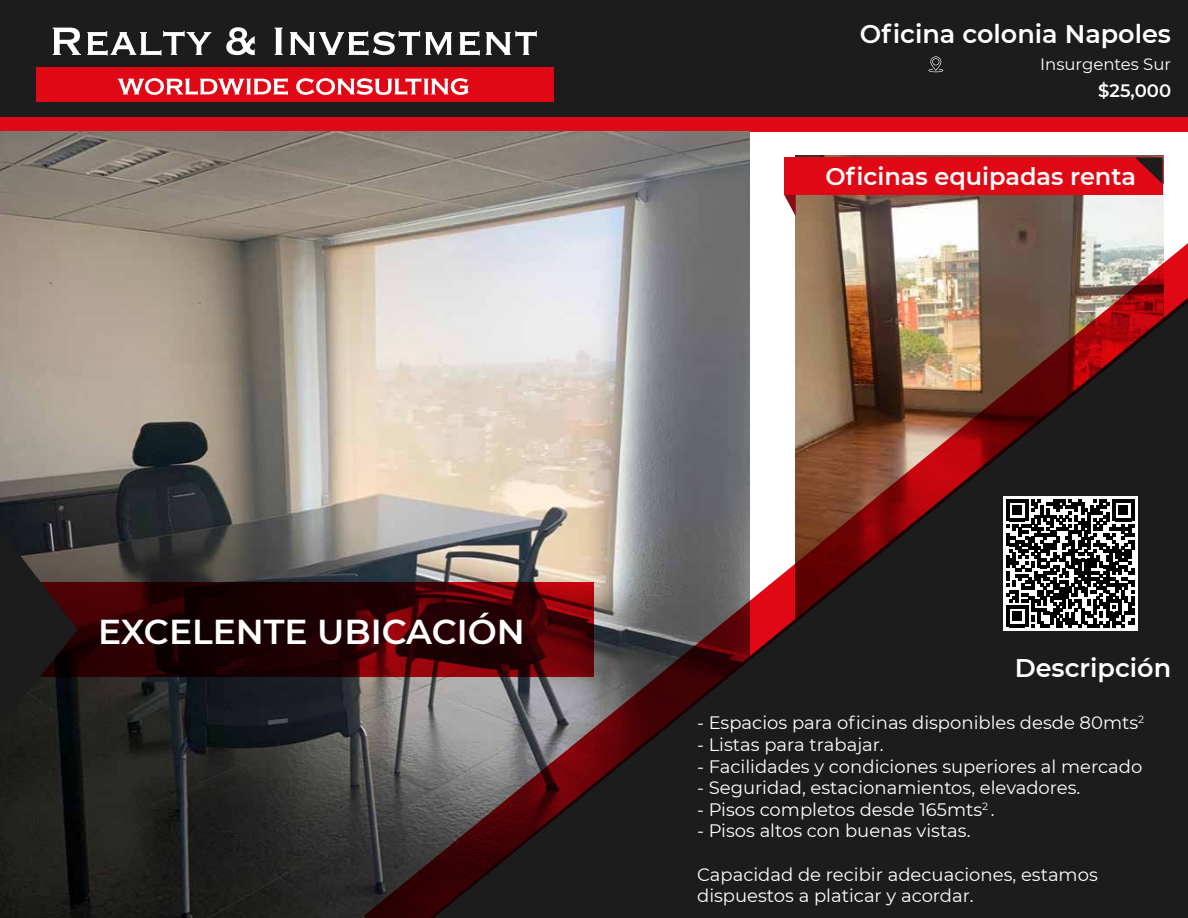
<style>
.page{position:relative;width:1188px;height:918px;background:#fff}
.page>*{position:absolute;margin:0;border:0;box-sizing:border-box;transform-origin:0 0}
.t1{font:600 34.5px "Montserrat";color:#fff}
.t2{font:600 25.5px "Montserrat";color:#fff}
.t3{font:600 24px "Montserrat";color:#fff}
.t4{font:18px/21.6px "Montserrat";color:#fff}
.t5{font:600 18px "Montserrat";color:#fff}
.t6{font:16.5px "Montserrat";color:#fff}
</style>
<div class="page">
<div style="left:0;top:0;width:1188px;height:117px;background:#1c1c1c"></div>
<div style="left:0;top:117px;width:1188px;height:14px;background:#e00814"></div>
<div style="left:36px;top:67px;width:518px;height:35px;background:#e00814"></div>
<svg style="left:118px;top:78px;width:170px;height:17px"></svg>
<svg style="left:296px;top:78px;width:173px;height:17px"></svg>
<svg style="left:53px;top:28px;width:28px;height:27px"></svg>
<svg style="left:87px;top:31px;width:124px;height:25px"></svg>
<svg style="left:226px;top:27px;width:29px;height:28px"></svg>
<svg style="left:275px;top:28px;width:8px;height:27px"></svg>
<svg style="left:290px;top:31px;width:162px;height:25px"></svg>
<svg style="left:459px;top:31px;width:21px;height:25px"></svg>
<svg style="left:486px;top:31px;width:51px;height:24px"></svg>
<img style="left:0;top:131px;width:750px;height:787px">
<img style="left:796px;top:156px;width:367px;height:64px">
<img style="left:364px;top:220px;width:824px;height:698px">
<div style="left:784px;top:158px;width:378px;height:37px;background:#e00814"></div>
<svg style="left:1135px;top:158px;width:27px;height:26px"></svg>
<svg style="left:784px;top:195px;width:12px;height:21px"></svg>
<svg style="left:78px;top:583px;width:516px;height:94px;background:#340104"></svg>
<svg style="left:0;top:533px;width:78px;height:190px;background:#241e1e"></svg>
<svg style="left:929px;top:56px;width:14px;height:16px"></svg>
<div style="left:1003px;top:496px;width:135px;height:135px;background:#fff"></div>
<svg style="left:1006px;top:499px;width:128px;height:128px"></svg>
<h1 class="t1" style="left:98px;top:607px;width:428px">EXCELENTE UBICACIÓN</h1>
<h2 class="t2" style="left:860px;top:16px;width:313px">Oficina colonia Napoles</h2>
<p class="t6" style="left:1040px;top:53px;width:132px">Insurgentes Sur</p>
<p class="t5" style="left:1098px;top:78px;width:74px">$25,000</p>
<h3 class="t3" style="left:826px;top:159px;width:312px">Oficinas equipadas renta</h3>
<h2 class="t2" style="left:1015px;top:650px;width:158px">Descripción</h2>
<p class="t4" style="left:697px;top:712px;width:448px">- Espacios para oficinas disponibles desde 80mts<sup>2</sup></p>
<p class="t4" style="left:697px;top:733px;width:188px">- Listas para trabajar.</p>
<p class="t4" style="left:697px;top:755px;width:447px">- Facilidades y condiciones superiores al mercado</p>
<p class="t4" style="left:697px;top:776px;width:385px">- Seguridad, estacionamientos, elevadores.</p>
<p class="t4" style="left:697px;top:798px;width:299px">- Pisos completos desde 165mts<sup>2</sup> .</p>
<p class="t4" style="left:697px;top:820px;width:275px">- Pisos altos con buenas vistas.</p>
<p class="t4" style="left:697px;top:863px;width:402px">Capacidad de recibir adecuaciones, estamos dispuestos a platicar y acordar.</p>
</div>
